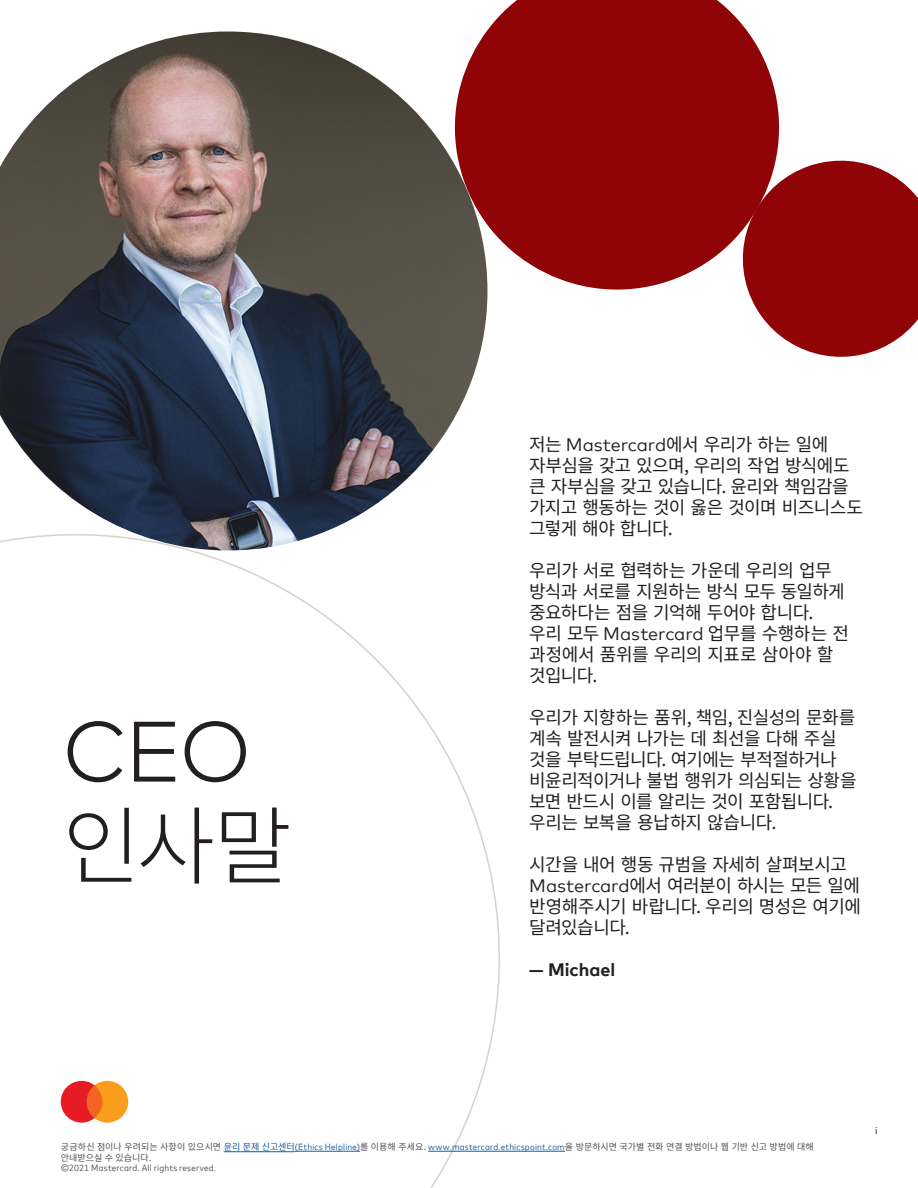
<style>
.page{position:relative;width:918px;height:1188px;background:#fff}
.page>*{position:absolute;margin:0;border:0;box-sizing:border-box;transform-origin:0 0}
.t1{font:300 85.5px/96px "Mark Offc For MC";color:#231f20}
.t2{font:18px/21px "Source Han Sans KR";letter-spacing:-.03em;color:#231f20}
.t3{font:700 18px "Mark Offc For MC";color:#231f20}
.t4{font:9px/10.5px "Source Han Sans KR";letter-spacing:.005em;color:#52504e}
.t5{font:9px "Mark For MC Nrw";letter-spacing:.02em;color:#52504e}
.t6{font:9px "Source Han Sans KR";color:#231f20}
.s1{font-family:"Source Han Sans KR"}
.s2{font-family:"Mark Offc For MC"}
.s3{color:#175d9e}
.s4{font-family:"Mark For MC Nrw";color:#175d9e}
</style>
<div class="page">
<svg style="left:60px;top:550px;width:493px;height:638px"></svg>
<svg style="left:486px;top:0;width:294px;height:305px;fill:#900307"></svg>
<svg style="left:731px;top:149px;width:187px;height:208px"></svg>
<img style="left:0;top:32px;width:487px;height:518px">
<svg style="left:61px;top:1081px;width:67px;height:42px"></svg>
<hr style="left:224px;top:1151px;width:71px;height:1px;background:#175d9e">
<hr style="left:295px;top:1151px;width:65px;height:1px;background:#175d9e">
<hr style="left:428px;top:1151px;width:137px;height:1px;background:#175d9e">
<p class="t1" style="left:62px;top:697px;width:231px">CEO <span class="s1">인사말</span></p>
<p class="t2" style="left:529px;top:434px;width:335px">저는 <span class="s2">Mastercard</span>에서 우리가 하는 일에 자부심을 갖고 있으며, 우리의 작업 방식에도 큰 자부심을 갖고 있습니다. 윤리와 책임감을 가지고 행동하는 것이 옳은 것이며 비즈니스도 그렇게 해야 합니다.</p>
<p class="t2" style="left:529px;top:560px;width:321px">우리가 서로 협력하는 가운데 우리의 업무 방식과 서로를 지원하는 방식 모두 동일하게 중요하다는 점을 기억해 두어야 합니다. 우리 모두 <span class="s2">Mastercard</span> 업무를 수행하는 전 과정에서 품위를 우리의 지표로 삼아야 할 것입니다.</p>
<p class="t2" style="left:529px;top:707px;width:329px">우리가 지향하는 품위, 책임, 진실성의 문화를 계속 발전시켜 나가는 데 최선을 다해 주실 것을 부탁드립니다. 여기에는 부적절하거나 비윤리적이거나 불법 행위가 의심되는 상황을 보면 반드시 이를 알리는 것이 포함됩니다. 우리는 보복을 용납하지 않습니다.</p>
<p class="t2" style="left:529px;top:854px;width:333px">시간을 내어 행동 규범을 자세히 살펴보시고<br><span class="s2">Mastercard</span>에서 여러분이 하시는 모든 일에 반영해주시기 바랍니다. 우리의 명성은 여기에 달려있습니다.</p>
<p class="t3" style="left:529px;top:956px;width:87px">— Michael</p>
<p class="t4" style="left:61px;top:1142px;width:755px">궁금하신 점이나 우려되는 사항이 있으시면 <span class="s3">윤리 문제 신고센터</span><span class="s4">(Ethics Helpline)</span>를 이용해 주세요. <span class="s4">www.mastercard.ethicspoint.com</span>을 방문하시면 국가별 전화 연결 방법이나 웹 기반 신고 방법에 대해 안내받으실 수 있습니다.</p>
<p class="t5" style="left:61px;top:1162px;width:157px">©2021 Mastercard. All rights reserved.</p>
<p class="t6" style="left:875px;top:1125px;width:4px">i</p>
</div>
